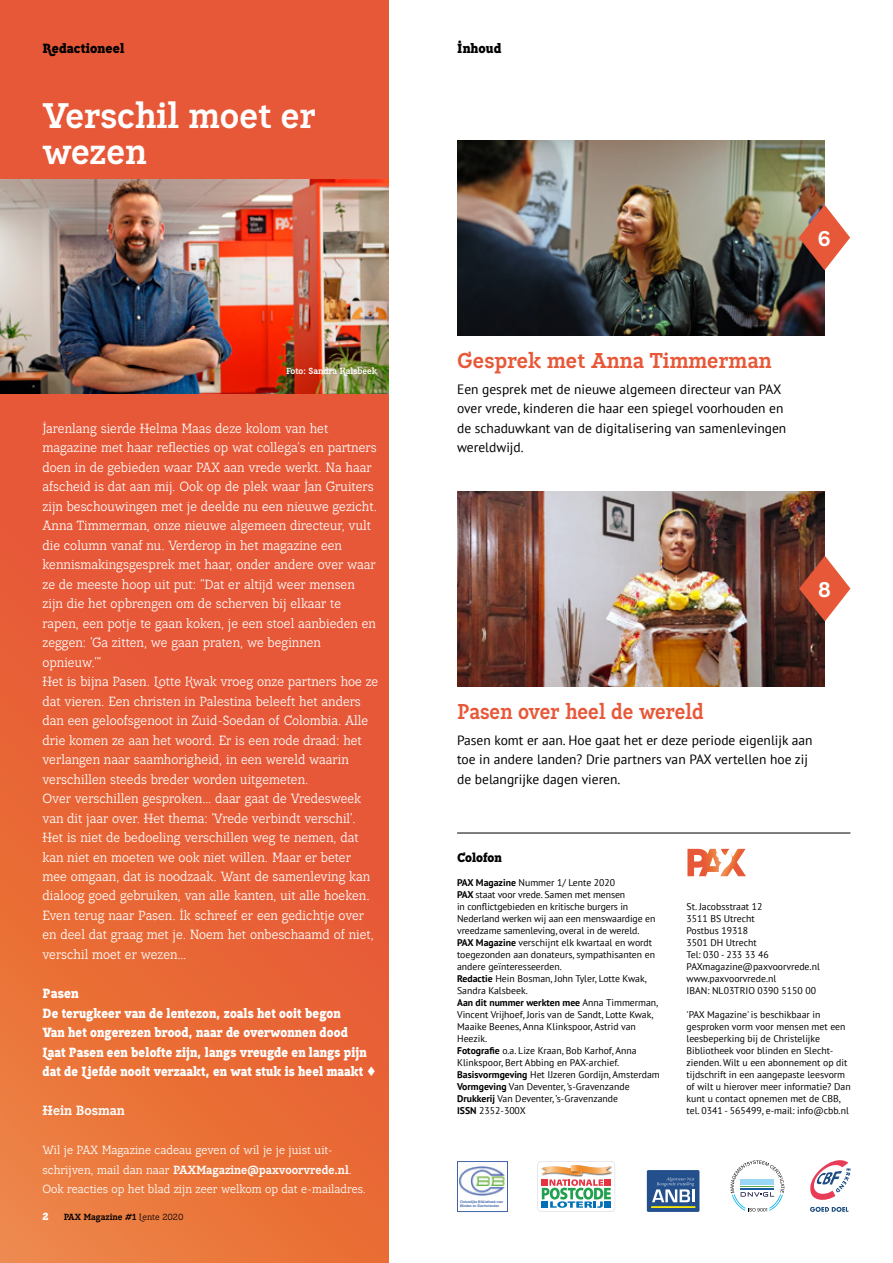
<style>
.page{position:relative;width:893px;height:1263px;background:#fff}
.page>*{position:absolute;margin:0;border:0;box-sizing:border-box;transform-origin:0 0}
.t1{font:700 36px/36px "Lean OFY";color:#fff}
.t2{font:700 21.75px "Lean OFY";color:#e75838}
.t3{font:700 21.75px "Lean OFY";color:#e75838;scale:.94 1}
.t4{font:700 21.6px "Lean OFY";color:#fff}
.t5{font:13.5px/19.5px "Lean OFY";color:#fff}
.t6{font:13.5px/19.5px "PT Sans";color:#000}
.t7{font:900 13.5px/19.5px "Lean OFY";letter-spacing:.01em;color:#fff}
.t8{font:900 13.5px "Lean OFY";letter-spacing:.01em;color:#000}
.t9{font:700 13.5px "Lean OFY";color:#fff}
.t10{font:900 12.75px "Lean OFY";color:#000}
.t11{font:12px/19.5px "Lean OFY";color:#fff}
.t12{font:900 10.5px "Lean OFY";color:#fff}
.t13{font:9.75px/12px "PT Sans";color:#000}
.t14{font:700 9px "Lean OFY";color:#000}
.t15{font:700 9px "Lean OFY";color:#fff}
.t16{font:700 3.6px/4.3px "PT Sans";color:#3f65a8}
.s1{font-weight:700}
.s2{font-weight:400}
</style>
<div class="page">
<img style="left:457px;top:140px;width:367px;height:195px">
<img style="left:457px;top:491px;width:368px;height:195px">
<svg style="left:0;top:0;width:388px;height:1263px;background:#e76138"></svg>
<hr style="left:457px;top:833px;width:393px;height:1px;background:#000">
<svg style="left:799px;top:205px;width:51px;height:65px"></svg>
<svg style="left:799px;top:556px;width:51px;height:65px"></svg>
<img style="left:0;top:179px;width:388px;height:215px">
<div style="left:457px;top:1161px;width:51px;height:51px;border:1px solid #3f65a8"></div>
<img style="left:459px;top:1166px;width:47px;height:30px">
<svg style="left:730px;top:1160px;width:54px;height:51px"></svg>
<svg style="left:810px;top:1160px;width:40px;height:52px"></svg>
<svg style="left:687px;top:849px;width:59px;height:27px"></svg>
<div style="left:647px;top:1170px;width:52px;height:42px;background:#23508c;border-radius:2px"></div>
<svg style="left:652px;top:1177px;width:42px;height:25px"></svg>
<hr style="left:651px;top:1206px;width:45px;height:2px;background:#ffea00">
<svg style="left:538px;top:1161px;width:77px;height:51px"></svg>
<svg style="left:368px;top:1067px;width:7px;height:9px"></svg>
<p class="t8" style="left:43px;top:39px;width:84px">Redactioneel</p>
<p class="t8" style="left:457px;top:39px;width:46px">Inhoud</p>
<h1 class="t1" style="left:43px;top:98px;width:275px">Verschil moet er wezen</h1>
<p class="t15" style="left:286px;top:365px;width:93px">Foto: Sandra Kalsbeek</p>
<p class="t5" style="left:43px;top:418px;width:337px">Jarenlang sierde Helma Maas deze kolom van het magazine met haar reflecties op wat collega’s en partners doen in de gebieden waar PAX aan vrede werkt. Na haar afscheid is dat aan mij. Ook op de plek waar Jan Gruiters zijn beschouwingen met je deelde nu een nieuwe gezicht.<br>Anna Timmerman, onze nieuwe algemeen directeur, vult die column vanaf nu. Verderop in het magazine een kennismakingsgesprek met haar, onder andere over waar ze de meeste hoop uit put: “Dat er altijd weer mensen zijn die het opbrengen om de scherven bij elkaar te rapen, een potje te gaan koken, je een stoel aanbieden en zeggen: ‘Ga zitten, we gaan praten, we beginnen opnieuw.’”<br>Het is bijna Pasen. Lotte Kwak vroeg onze partners hoe ze dat vieren. Een christen in Palestina beleeft het anders dan een geloofsgenoot in Zuid-Soedan of Colombia. Alle drie komen ze aan het woord. Er is een rode draad: het verlangen naar saamhorigheid, in een wereld waarin verschillen steeds breder worden uitgemeten.<br>Over verschillen gesproken… daar gaat de Vredesweek van dit jaar over. Het thema: ‘Vrede verbindt verschil’.<br>Het is niet de bedoeling verschillen weg te nemen, dat kan niet en moeten we ook niet willen. Maar er beter mee omgaan, dat is noodzaak. Want de samenleving kan dialoog goed gebruiken, van alle kanten, uit alle hoeken.<br>Even terug naar Pasen. Ik schreef er een gedichtje over en deel dat graag met je. Noem het onbeschaamd of niet, verschil moet er wezen…</p>
<p class="t7" style="left:43px;top:983px;width:326px">Pasen<br>De terugkeer van de lentezon, zoals het ooit begon<br>Van het ongerezen brood, naar de overwonnen dood Laat Pasen een belofte zijn, langs vreugde en langs pijn dat de Liefde nooit verzaakt, en wat stuk is heel maakt</p>
<p class="t9" style="left:43px;top:1102px;width:84px">Hein Bosman</p>
<p class="t11" style="left:43px;top:1140px;width:325px">Wil je PAX Magazine cadeau geven of wil je je juist uit&shy;schrijven, mail dan naar <span class="s1">PAXMagazine@paxvoorvrede.nl</span>.<br>Ook reacties op het blad zijn zeer welkom op dat e-mailadres.</p>
<p class="t12" style="left:43px;top:1210px;width:8px">2</p>
<p class="t14" style="left:64px;top:1212px;width:121px">PAX Magazine #1 <span class="s2">Lente 2020</span></p>
<h3 class="t4" style="left:818px;top:225px;width:14px">6</h3>
<h2 class="t2" style="left:457px;top:347px;width:316px">Gesprek met Anna Timmerman</h2>
<p class="t6" style="left:457px;top:379px;width:331px">Een gesprek met de nieuwe algemeen directeur van PAX over vrede, kinderen die haar een spiegel voorhouden en de schaduwkant van de digitalisering van samenlevingen wereldwijd.</p>
<h3 class="t4" style="left:818px;top:576px;width:14px">8</h3>
<h2 class="t3" style="left:457px;top:698px;width:264px">Pasen over heel de wereld</h2>
<p class="t6" style="left:457px;top:730px;width:357px">Pasen komt er aan. Hoe gaat het er deze periode eigenlijk aan toe in andere landen? Drie partners van PAX vertellen hoe zij de belangrijke dagen vieren.</p>
<p class="t10" style="left:457px;top:850px;width:46px">Colofon</p>
<p class="t13" style="left:457px;top:877px;width:204px"><span class="s1">PAX Magazine</span> Nummer 1/ Lente 2020<br><span class="s1">PAX</span> staat voor vrede. Samen met mensen<br>in conflictgebieden en kritische burgers in Nederland werken wij aan een menswaardige en vreedzame samenleving, overal in de wereld.<br><span class="s1">PAX Magazine</span> verschijnt elk kwartaal en wordt toegezonden aan donateurs, sympathisanten en andere geïnteresseerden.<br><span class="s1">Redactie</span> Hein Bosman, John Tyler, Lotte Kwak, Sandra Kalsbeek.<br><span class="s1">Aan dit nummer werkten mee</span> Anna Timmerman, Vincent Vrijhoef, Joris van de Sandt, Lotte Kwak, Maaike Beenes, Anna Klinkspoor, Astrid van Heezik.<br><span class="s1">Fotografie</span> o.a. Lize Kraan, Bob Karhof, Anna Klinkspoor, Bert Abbing en PAX-archief.<br><span class="s1">Basisvormgeving</span> Het IJzeren Gordijn, Amsterdam <span class="s1">Vormgeving</span> Van Deventer, ’s-Gravenzande <span class="s1">Drukkerij</span> Van Deventer, ’s-Gravenzande<br><span class="s1">ISSN</span> 2352-300X</p>
<p class="t13" style="left:686px;top:900px;width:135px">St. Jacobsstraat 12<br>3511 BS Utrecht<br>Postbus 19318<br>3501 DH Utrecht<br>Tel: 030 - 233 33 46<br>PAXmagazine@paxvoorvrede.nl www.paxvoorvrede.nl<br>IBAN: NL03TRIO 0390 5150 00</p>
<p class="t13" style="left:686px;top:1009px;width:166px">'PAX Magazine' is beschikbaar in gesproken vorm voor mensen met een leesbeperking bij de Christelijke Bibliotheek voor blinden en Slecht&shy;zienden. Wilt u een abonnement op dit tijdschrift in een aangepaste leesvorm of wilt u hierover meer informatie? Dan kunt u contact opnemen met de CBB, tel. 0341 - 565499, e-mail: info@cbb.nl</p>
<p class="t16" style="left:460px;top:1199px;width:45px">Christelijke Bibliotheek voor<br>Blinden en Slechtzienden</p>
</div>
